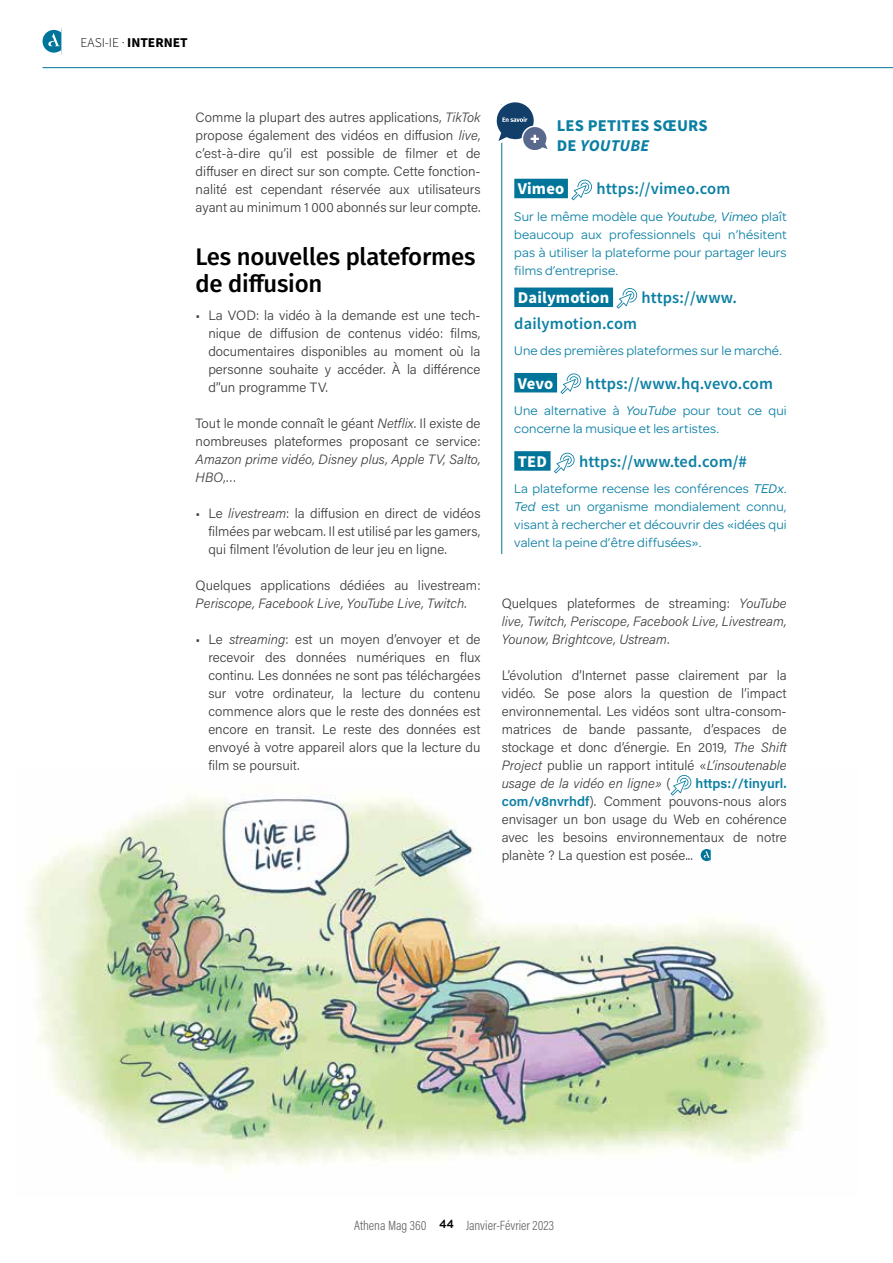
<style>
.page{position:relative;width:893px;height:1263px;background:#fff}
.page>*{position:absolute;margin:0;border:0;box-sizing:border-box;transform-origin:0 0}
.t1{font:500 24px/27px "Fira Sans";letter-spacing:-.01em;color:#000}
.t2{font:600 16.5px "Source Sans Pro";letter-spacing:.01em;color:#0b7fa3}
.t3{font:700 16.5px/19.8px "Source Sans Pro";letter-spacing:.01em;color:#0b7fa3}
.t4{font:700 16.5px "Source Sans Pro";letter-spacing:.01em;color:#fff}
.t5{font:300 13.5px/18px "Acumin Pro";color:#3c3c3b;text-align:justify}
.t6{font:13.5px/18px "Omnes";letter-spacing:.01em;color:#0b7fa3;text-align:justify}
.t7{font:italic 300 13.5px/18px "Acumin Pro";color:#3c3c3b;text-align:justify}
.t8{font:300 13.5px "Acumin Pro Cond";color:#646363}
.t9{font:300 13.5px "Source Sans Pro";color:#000}
.s1{font-weight:700}
.s2{font-style:italic}
.s3{font-style:normal}
.s4{font-weight:600;color:#0b7fa3}
</style>
<div class="page">
<img style="left:27px;top:780px;width:800px;height:391px">
<svg style="left:671px;top:775px;width:20px;height:21px"></svg>
<svg style="left:701px;top:848px;width:10px;height:14px"></svg>
<div style="left:514px;top:179px;width:54px;height:19px;background:#007499"></div>
<div style="left:514px;top:288px;width:99px;height:19px;background:#007499"></div>
<div style="left:514px;top:373px;width:43px;height:19px;background:#007499"></div>
<div style="left:514px;top:451px;width:37px;height:20px;background:#007499"></div>
<svg style="left:571px;top:180px;width:21px;height:20px"></svg>
<svg style="left:616px;top:288px;width:21px;height:21px"></svg>
<svg style="left:561px;top:373px;width:20px;height:21px"></svg>
<svg style="left:554px;top:453px;width:21px;height:20px"></svg>
<hr style="left:501px;top:104px;width:1px;height:450px;background:#007499">
<svg style="left:496px;top:102px;width:52px;height:51px"></svg>
<svg style="left:43px;top:29px;width:18px;height:24px"></svg>
<hr style="left:43px;top:67px;width:850px;height:1px;background:#007499">
<p class="t9" style="left:81px;top:33px;width:109px">EASI-IE · <span class="s1">INTERNET</span></p>
<p class="t5" style="left:196px;top:108px;width:286px;text-align:left">Comme la plupart des autres applications, <span class="s2">TikTok </span>propose également des vidéos en diffusion <span class="s2">live</span>, c’est-à-dire qu’il est possible de filmer et de diffuser en direct sur son compte. Cette fonction&shy;nalité est cependant réservée aux utilisateurs ayant au minimum 1 000 abonnés sur leur compte.</p>
<h1 class="t1" style="left:196px;top:242px;width:281px">Les nouvelles plateformes de diffusion</h1>
<p class="t5" style="left:208px;top:306px;width:274px;text-indent:-13px">• La VOD: la vidéo à la demande est une tech&shy;nique de diffusion de contenus vidéo: films, documentaires disponibles au moment où la personne souhaite y accéder. À la différence d’’un programme TV.</p>
<p class="t5" style="left:196px;top:414px;width:286px">Tout le monde connaît le géant <span class="s2">Netflix</span>. Il existe de nombreuses plateformes proposant ce service:</p>
<p class="t7" style="left:196px;top:450px;width:286px">Amazon prime vidéo, Disney plus, Apple TV, Salto,<br>HBO<span class="s3">,…</span></p>
<p class="t5" style="left:208px;top:504px;width:274px;text-indent:-13px">• Le <span class="s2">livestream</span>: la diffusion en direct de vidéos filmées par webcam. Il est utilisé par les gamers, qui filment l’évolution de leur jeu en ligne.</p>
<p class="t5" style="left:196px;top:576px;width:286px">Quelques applications dédiées au livestream:<br><span class="s2">Periscope, Facebook Live, YouTube Live, Twitch</span>.</p>
<p class="t5" style="left:208px;top:630px;width:274px;text-indent:-13px">• Le <span class="s2">streaming</span>: est un moyen d’envoyer et de recevoir des données numériques en flux continu. Les données ne sont pas téléchargées sur votre ordinateur, la lecture du contenu commence alors que le reste des données est encore en transit. Le reste des données est envoyé à votre appareil alors que la lecture du film se poursuit.</p>
<p class="t3" style="left:557px;top:116px;width:152px">LES PETITES SŒURS<br>DE <span class="s2">YOUTUBE</span></p>
<p class="t4" style="left:518px;top:178px;width:48px">Vimeo</p>
<p class="t2" style="left:596px;top:178px;width:135px">https://vimeo.com</p>
<p class="t6" style="left:514px;top:207px;width:274px">Sur le même modèle que <span class="s2">Youtube</span>, <span class="s2">Vimeo</span> plaît beaucoup aux professionnels qui n’hésitent pas à utiliser la plateforme pour partager leurs films d’entreprise.</p>
<p class="t4" style="left:518px;top:287px;width:93px">Dailymotion</p>
<p class="t2" style="left:642px;top:287px;width:97px">https://www.</p>
<p class="t2" style="left:514px;top:312px;width:124px">dailymotion.com</p>
<p class="t6" style="left:514px;top:341px;width:269px">Une des premières plateformes sur le marché.</p>
<p class="t4" style="left:518px;top:372px;width:37px">Vevo</p>
<p class="t2" style="left:586px;top:372px;width:189px">https://www.hq.vevo.com</p>
<p class="t6" style="left:514px;top:401px;width:274px">Une alternative à <span class="s2">YouTube</span> pour tout ce qui concerne la musique et les artistes.</p>
<p class="t4" style="left:518px;top:450px;width:31px">TED</p>
<p class="t2" style="left:579px;top:451px;width:170px">https://www.ted.com/#</p>
<p class="t6" style="left:514px;top:479px;width:274px">La plateforme recense les conférences <span class="s2">TEDx</span>.<br><span class="s2">Ted</span> est un organisme mondialement connu, visant à rechercher et découvrir des «idées qui valent la peine d’être diffusées».</p>
<p class="t7" style="left:502px;top:594px;width:286px"><span class="s3">Quelques plateformes de streaming:</span> YouTube live, Twitch, Periscope, Facebook Live, Livestream, Younow, Brightcove, Ustream<span class="s3">.</span></p>
<p class="t5" style="left:502px;top:666px;width:286px">L’évolution d’Internet passe clairement par la vidéo. Se pose alors la question de l’impact environnemental. Les vidéos sont ultra-consom&shy;matrices de bande passante, d’espaces de stockage et donc d’énergie. En 2019, <span class="s2">The Shift Project</span> publie un rapport intitulé «<span class="s2">L’insoutenable usage de la vidéo en ligne»</span> (</p>
<p class="t5" style="left:502px;top:774px;width:286px;text-indent:194px"><span class="s4">https://tinyurl. com/v8nvrhdf</span>). Comment pouvons-nous alors envisager un bon usage du Web en cohérence avec les besoins environnementaux de notre planète ? La question est posée...</p>
<p class="t8" style="left:354px;top:1217px;width:201px">Athena Mag 360 <sup>44</sup> Janvier-Février 2023</p>
</div>
